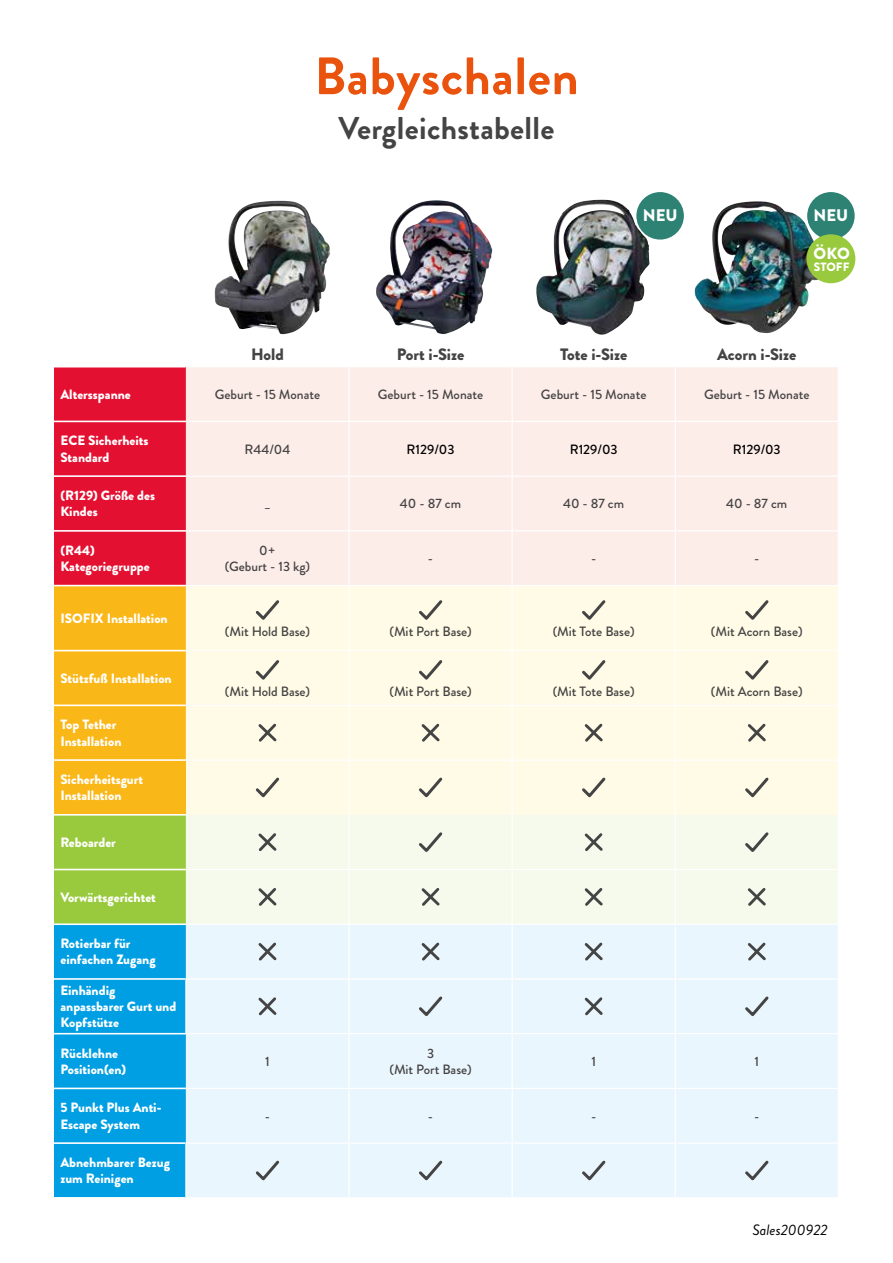
<style>
.page{position:relative;width:893px;height:1263px;background:#fff}
.page>*{position:absolute;margin:0;border:0;box-sizing:border-box;transform-origin:0 0}
.t1{font:700 52.5px "Brandon Grotesque";letter-spacing:.01em;color:#e9530d}
.t2{font:700 31.5px "Brandon Grotesque";letter-spacing:.01em;color:#454444}
.t3{font:900 16.8px "Brandon Grotesque";color:#fff}
.t4{font:900 16.5px "Brandon Grotesque";color:#454444}
.t5{font:900 16.2px "Brandon Grotesque";color:#fff}
.t6{font:italic 15px "Brandon Grotesque";color:#000}
.t7{font:900 13.5px/16.2px "Brandon Grotesque";color:#fff}
.t8{font:500 13.5px/16.2px "Brandon Grotesque";color:#454444;text-align:center}
.t9{font:500 13.5px "Brandon Grotesque";color:#000}
.t10{font:900 12px "Brandon Grotesque";color:#fff}
</style>
<div class="page">
<div style="left:186px;top:761px;width:652px;height:54px;background:#fffbe6"></div>
<div style="left:54px;top:760px;width:132px;height:55px;background:#fab718"></div>
<div style="left:186px;top:815px;width:652px;height:109px;background:#f5faec"></div>
<svg style="left:54px;top:816px;width:132px;height:381px;background:#2cabb3"></svg>
<div style="left:186px;top:925px;width:652px;height:272px;background:#eaf6fe"></div>
<hr style="left:348px;top:761px;width:2px;height:54px;background:#fff">
<hr style="left:675px;top:761px;width:1px;height:54px;background:#fff">
<hr style="left:348px;top:925px;width:2px;height:53px;background:#fff">
<hr style="left:512px;top:925px;width:1px;height:53px;background:#fff">
<hr style="left:675px;top:925px;width:1px;height:53px;background:#fff">
<hr style="left:185px;top:978px;width:164px;height:1px;background:#fff">
<hr style="left:349px;top:978px;width:163px;height:1px;background:#fff">
<hr style="left:348px;top:979px;width:2px;height:54px;background:#fff">
<hr style="left:512px;top:978px;width:163px;height:1px;background:#fff">
<hr style="left:512px;top:979px;width:1px;height:54px;background:#fff">
<hr style="left:675px;top:978px;width:164px;height:1px;background:#fff">
<hr style="left:675px;top:979px;width:1px;height:54px;background:#fff">
<hr style="left:348px;top:1034px;width:2px;height:54px;background:#fff">
<hr style="left:675px;top:1034px;width:1px;height:54px;background:#fff">
<hr style="left:348px;top:1089px;width:2px;height:53px;background:#fff">
<hr style="left:512px;top:1089px;width:1px;height:53px;background:#fff">
<hr style="left:675px;top:1089px;width:1px;height:53px;background:#fff">
<hr style="left:512px;top:1144px;width:1px;height:53px;background:#fff">
<hr style="left:54px;top:759px;width:132px;height:2px;background:#fff">
<hr style="left:54px;top:814px;width:132px;height:2px;background:#fff">
<hr style="left:54px;top:869px;width:132px;height:1px;background:#fff">
<hr style="left:54px;top:923px;width:132px;height:2px;background:#fff">
<hr style="left:54px;top:978px;width:131px;height:2px;background:#fff">
<hr style="left:54px;top:1033px;width:132px;height:1px;background:#fff">
<hr style="left:54px;top:1087px;width:132px;height:2px;background:#fff">
<hr style="left:54px;top:1142px;width:131px;height:2px;background:#fff">
<hr style="left:512px;top:761px;width:1px;height:54px;background:#fff">
<hr style="left:512px;top:1034px;width:1px;height:54px;background:#fff">
<hr style="left:348px;top:1144px;width:2px;height:53px;background:#fff">
<hr style="left:675px;top:1144px;width:1px;height:53px;background:#fff">
<hr style="left:185px;top:979px;width:2px;height:54px;background:#fff">
<hr style="left:348px;top:1033px;width:165px;height:1px;background:#fff">
<hr style="left:675px;top:1033px;width:164px;height:1px;background:#fff">
<hr style="left:186px;top:1088px;width:164px;height:1px;background:#fff">
<hr style="left:512px;top:1088px;width:164px;height:1px;background:#fff">
<hr style="left:185px;top:1142px;width:165px;height:2px;background:#fff">
<hr style="left:185px;top:1144px;width:2px;height:53px;background:#fff">
<hr style="left:512px;top:1142px;width:164px;height:2px;background:#fff">
<hr style="left:186px;top:1033px;width:162px;height:1px;background:#fff">
<hr style="left:513px;top:1033px;width:162px;height:1px;background:#fff">
<hr style="left:350px;top:1088px;width:162px;height:1px;background:#fff">
<hr style="left:676px;top:1088px;width:162px;height:1px;background:#fff">
<hr style="left:350px;top:1142px;width:162px;height:2px;background:#fff">
<hr style="left:676px;top:1142px;width:162px;height:2px;background:#fff">
<hr style="left:348px;top:815px;width:2px;height:54px;background:#fff">
<hr style="left:675px;top:815px;width:1px;height:54px;background:#fff">
<hr style="left:512px;top:815px;width:1px;height:54px;background:#fff">
<hr style="left:348px;top:870px;width:2px;height:54px;background:#fff">
<hr style="left:675px;top:870px;width:1px;height:54px;background:#fff">
<hr style="left:512px;top:870px;width:1px;height:54px;background:#fff">
<hr style="left:186px;top:869px;width:163px;height:1px;background:#fff">
<hr style="left:512px;top:869px;width:163px;height:1px;background:#fff">
<hr style="left:349px;top:869px;width:163px;height:1px;background:#fff">
<hr style="left:675px;top:869px;width:164px;height:1px;background:#fff">
<svg style="left:54px;top:366px;width:784px;height:394px;background:#fad9c7"></svg>
<svg style="left:253px;top:775px;width:29px;height:25px"></svg>
<svg style="left:416px;top:775px;width:29px;height:25px"></svg>
<svg style="left:579px;top:775px;width:29px;height:25px"></svg>
<svg style="left:742px;top:775px;width:29px;height:25px"></svg>
<svg style="left:256px;top:830px;width:23px;height:24px"></svg>
<svg style="left:416px;top:829px;width:29px;height:26px"></svg>
<svg style="left:582px;top:830px;width:23px;height:24px"></svg>
<svg style="left:742px;top:829px;width:29px;height:26px"></svg>
<svg style="left:256px;top:885px;width:23px;height:23px"></svg>
<svg style="left:419px;top:885px;width:23px;height:23px"></svg>
<svg style="left:582px;top:885px;width:23px;height:23px"></svg>
<svg style="left:745px;top:885px;width:23px;height:23px"></svg>
<svg style="left:256px;top:940px;width:23px;height:23px"></svg>
<svg style="left:419px;top:940px;width:23px;height:23px"></svg>
<svg style="left:582px;top:940px;width:23px;height:23px"></svg>
<svg style="left:745px;top:940px;width:23px;height:23px"></svg>
<svg style="left:256px;top:995px;width:23px;height:23px"></svg>
<svg style="left:416px;top:994px;width:29px;height:25px"></svg>
<svg style="left:582px;top:995px;width:23px;height:23px"></svg>
<svg style="left:742px;top:994px;width:29px;height:25px"></svg>
<svg style="left:253px;top:1158px;width:29px;height:25px"></svg>
<svg style="left:416px;top:1158px;width:29px;height:25px"></svg>
<svg style="left:579px;top:1158px;width:29px;height:25px"></svg>
<svg style="left:742px;top:1158px;width:29px;height:25px"></svg>
<img style="left:536px;top:200px;width:113px;height:135px">
<img style="left:376px;top:200px;width:116px;height:134px">
<img style="left:694px;top:201px;width:128px;height:132px">
<img style="left:215px;top:201px;width:111px;height:133px">
<div style="left:636px;top:192px;width:48px;height:48px;background:#2d8274;border-radius:50%"></div>
<div style="left:807px;top:192px;width:48px;height:48px;background:#2d8274;border-radius:50%"></div>
<div style="left:806px;top:234px;width:49px;height:49px;background:#99ca3d;border-radius:50%"></div>
<h1 class="t1" style="left:314px;top:39px;width:266px">Babyschalen</h1>
<h2 class="t2" style="left:338px;top:106px;width:217px">Vergleichstabelle</h2>
<p class="t3" style="left:643px;top:203px;width:36px">NEU</p>
<p class="t3" style="left:813px;top:203px;width:36px">NEU</p>
<p class="t5" style="left:813px;top:242px;width:38px">ÖKO</p>
<p class="t10" style="left:814px;top:258px;width:37px">STOFF</p>
<p class="t4" style="left:251px;top:343px;width:34px">Hold</p>
<p class="t4" style="left:397px;top:343px;width:69px">Port i-Size</p>
<p class="t4" style="left:560px;top:343px;width:69px">Tote i-Size</p>
<p class="t4" style="left:717px;top:343px;width:81px">Acorn i-Size</p>
<p class="t7" style="left:60px;top:386px;width:72px">Altersspanne</p>
<p class="t8" style="left:215px;top:386px;width:107px">Geburt - 15 Monate</p>
<p class="t8" style="left:378px;top:386px;width:107px">Geburt - 15 Monate</p>
<p class="t8" style="left:541px;top:386px;width:107px">Geburt - 15 Monate</p>
<p class="t8" style="left:704px;top:386px;width:107px">Geburt - 15 Monate</p>
<p class="t7" style="left:60px;top:433px;width:90px">ECE Sicherheits<br>Standard</p>
<p class="t8" style="left:244px;top:441px;width:47px">R44/04</p>
<p class="t9" style="left:407px;top:439px;width:49px">R129/03</p>
<p class="t9" style="left:570px;top:439px;width:49px">R129/03</p>
<p class="t9" style="left:733px;top:439px;width:49px">R129/03</p>
<p class="t7" style="left:60px;top:487px;width:96px">(R129) Größe des<br>Kindes</p>
<p class="t8" style="left:400px;top:496px;width:63px">40 - 87 cm</p>
<p class="t8" style="left:563px;top:496px;width:63px">40 - 87 cm</p>
<p class="t8" style="left:726px;top:496px;width:63px">40 - 87 cm</p>
<p class="t8" style="left:265px;top:496px;width:7px">_</p>
<p class="t7" style="left:60px;top:542px;width:91px">(R44)<br>Kategoriegruppe</p>
<p class="t8" style="left:225px;top:542px;width:87px">0+<br>(Geburt - 13 kg)</p>
<p class="t7" style="left:60px;top:610px;width:109px">ISOFIX Installation</p>
<p class="t8" style="left:428px;top:550px;width:7px">-</p>
<p class="t8" style="left:591px;top:550px;width:7px">-</p>
<p class="t8" style="left:754px;top:550px;width:7px">-</p>
<p class="t7" style="left:60px;top:670px;width:113px">Stützfuß Installation</p>
<p class="t7" style="left:60px;top:717px;width:63px">Top Tether<br>Installation</p>
<p class="t7" style="left:60px;top:771px;width:84px">Sicherheitsgurt<br>Installation</p>
<p class="t7" style="left:60px;top:834px;width:57px">Reboarder</p>
<p class="t8" style="left:225px;top:623px;width:87px">(Mit Hold Base)</p>
<p class="t8" style="left:389px;top:623px;width:84px">(Mit Port Base)</p>
<p class="t8" style="left:553px;top:623px;width:83px">(Mit Tote Base)</p>
<p class="t8" style="left:711px;top:623px;width:93px">(Mit Acorn Base)</p>
<p class="t8" style="left:225px;top:683px;width:87px">(Mit Hold Base)</p>
<p class="t8" style="left:389px;top:683px;width:84px">(Mit Port Base)</p>
<p class="t8" style="left:553px;top:683px;width:83px">(Mit Tote Base)</p>
<p class="t8" style="left:711px;top:683px;width:93px">(Mit Acorn Base)</p>
<p class="t7" style="left:60px;top:889px;width:97px">Vorwärtsgerichtet</p>
<p class="t7" style="left:60px;top:936px;width:97px">Rotierbar für einfachen Zugang</p>
<p class="t7" style="left:60px;top:982px;width:117px">Einhändig anpassbarer Gurt und<br>Kopfstütze</p>
<p class="t7" style="left:60px;top:1045px;width:67px">Rücklehne<br>Position(en)</p>
<p class="t8" style="left:265px;top:1053px;width:6px">1</p>
<p class="t8" style="left:389px;top:1045px;width:84px">3<br>(Mit Port Base)</p>
<p class="t8" style="left:591px;top:1053px;width:6px">1</p>
<p class="t8" style="left:754px;top:1053px;width:6px">1</p>
<p class="t7" style="left:60px;top:1100px;width:103px">5 Punkt Plus Anti-<br>Escape System</p>
<p class="t8" style="left:265px;top:1108px;width:7px">-</p>
<p class="t8" style="left:428px;top:1108px;width:7px">-</p>
<p class="t8" style="left:591px;top:1108px;width:7px">-</p>
<p class="t8" style="left:754px;top:1108px;width:7px">-</p>
<p class="t7" style="left:60px;top:1154px;width:111px">Abnehmbarer Bezug zum Reinigen</p>
<p class="t6" style="left:752px;top:1220px;width:77px">Sales200922</p>
</div>
